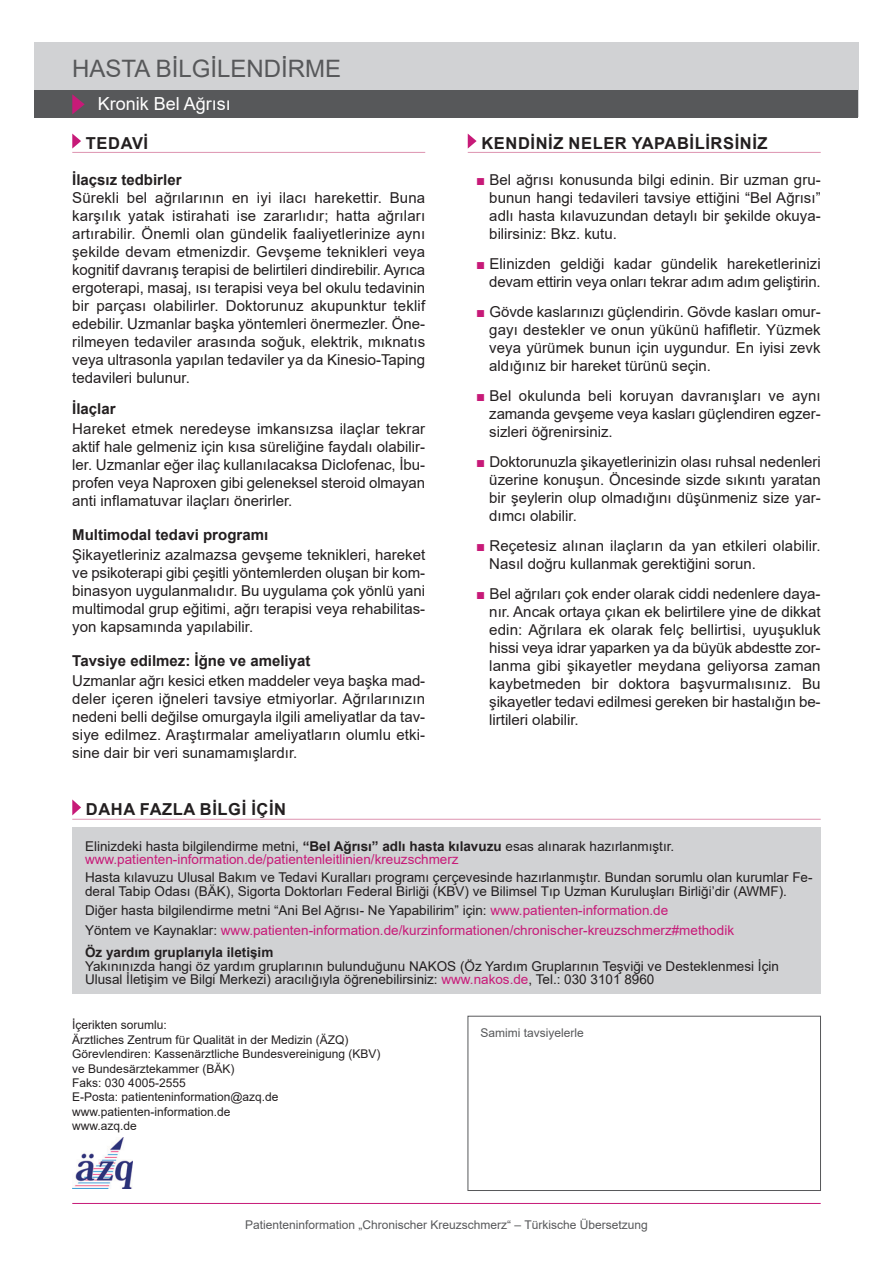
<style>
.page{position:relative;width:893px;height:1263px;background:#fff}
.page>*{position:absolute;margin:0;border:0;box-sizing:border-box;transform-origin:0 0}
.t1{font:24px "Arial";color:#57585a}
.t2{font:18px "Arial";color:#fff}
.t3{font:700 16.5px "Arial";letter-spacing:.035em;color:#231f20}
.t4{font:15px/18px "Arial";color:#231f20;text-align:justify}
.t5{font:700 15px "Arial";color:#231f20}
.t6{font:13.5px/13.5px "Arial";color:#231f20}
.t7{font:13.5px/19.5px "Arial";color:#c71a78}
.t8{font:700 13.5px "Arial";color:#231f20}
.t9{font:12px/14.4px "Arial";color:#231f20}
.t10{font:12px "Arial";color:#57585a}
.s1{color:#c71a78}
.s2{font-weight:700}
.s3{color:#231f20}
</style>
<div class="page">
<div style="left:72px;top:827px;width:749px;height:167px;background:#d1d2d4"></div>
<hr style="left:72px;top:1203px;width:749px;height:1px;background:#c71a78">
<div style="left:34px;top:43px;width:825px;height:74px;background:#d1d2d4"></div>
<div style="left:34px;top:90px;width:824px;height:28px;background:#57585a"></div>
<hr style="left:72px;top:152px;width:353px;height:1px;background:#dd93b0">
<svg style="left:72px;top:134px;width:9px;height:15px"></svg>
<hr style="left:468px;top:152px;width:353px;height:1px;background:#dd93b0">
<svg style="left:468px;top:134px;width:9px;height:15px"></svg>
<hr style="left:72px;top:819px;width:749px;height:1px;background:#dd93b0">
<svg style="left:72px;top:799px;width:9px;height:16px"></svg>
<div style="left:468px;top:1016px;width:353px;height:175px;border:1px solid #57585a"></div>
<svg style="left:72px;top:94px;width:13px;height:20px"></svg>
<img style="left:72px;top:1137px;width:60px;height:51px">
<h1 class="t1" style="left:72px;top:55px;width:270px">HASTA BİLGİLENDİRME</h1>
<p class="t2" style="left:98px;top:93px;width:135px">Kronik Bel Ağrısı</p>
<p class="t3" style="left:86px;top:134px;width:64px">TEDAVİ</p>
<p class="t5" style="left:72px;top:171px;width:111px">İlaçsız tedbirler</p>
<p class="t4" style="left:72px;top:188px;width:354px">Sürekli bel ağrılarının en iyi ilacı harekettir. Buna karşılık yatak istirahati ise zararlıdır; hatta ağrıları artırabilir. Önemli olan gündelik faaliyetlerinize aynı şekilde devam etmenizdir. Gevşeme teknikleri veya kognitif davranış terapisi de belirtileri dindirebilir. Ayrıca ergoterapi, masaj, ısı terapisi veya bel okulu tedavinin bir parçası olabilirler. Doktorunuz akupunktur teklif edebilir. Uzmanlar başka yöntemleri önermezler. Öne&shy;rilmeyen tedaviler arasında soğuk, elektrik, mıknatıs veya ultrasonla yapılan tedaviler ya da Kinesio-Taping tedavileri bulunur.</p>
<p class="t5" style="left:72px;top:400px;width:45px">İlaçlar</p>
<p class="t4" style="left:72px;top:419px;width:354px">Hareket etmek neredeyse imkansızsa ilaçlar tekrar aktif hale gelmeniz için kısa süreliğine faydalı olabilir&shy;ler. Uzmanlar eğer ilaç kullanılacaksa Diclofenac, İbu&shy;profen veya Naproxen gibi geleneksel steroid olmayan anti inflamatuvar ilaçları önerirler.</p>
<p class="t5" style="left:72px;top:526px;width:197px">Multimodal tedavi programı</p>
<p class="t4" style="left:72px;top:545px;width:354px">Şikayetleriniz azalmazsa gevşeme teknikleri, hareket ve psikoterapi gibi çeşitli yöntemlerden oluşan bir kom&shy;binasyon uygulanmalıdır. Bu uygulama çok yönlü yani multimodal grup eğitimi, ağrı terapisi veya rehabilitas&shy;yon kapsamında yapılabilir.</p>
<p class="t5" style="left:72px;top:652px;width:240px">Tavsiye edilmez: İğne ve ameliyat</p>
<p class="t4" style="left:72px;top:671px;width:354px">Uzmanlar ağrı kesici etken maddeler veya başka mad&shy;deler içeren iğneleri tavsiye etmiyorlar. Ağrılarınızın nedeni belli değilse omurgayla ilgili ameliyatlar da tav&shy;siye edilmez. Araştırmalar ameliyatların olumlu etki&shy;sine dair bir veri sunamamışlardır.</p>
<p class="t3" style="left:481px;top:134px;width:288px">KENDİNİZ NELER YAPABİLİRSİNİZ</p>
<p class="t4" style="left:489px;top:171px;width:333px;text-indent:-13px"><span class="s1">■</span> Bel ağrısı konusunda bilgi edinin. Bir uzman gru&shy;bunun hangi tedavileri tavsiye ettiğini “Bel Ağrısı” adlı hasta kılavuzundan detaylı bir şekilde okuya&shy;bilirsiniz: Bkz. kutu.</p>
<p class="t4" style="left:476px;top:255px;width:346px;text-align:right"><span class="s1">■</span> Elinizden geldiği kadar gündelik hareketlerinizi devam ettirin veya onları tekrar adım adım geliştirin.</p>
<p class="t4" style="left:489px;top:303px;width:333px;text-indent:-13px"><span class="s1">■</span> Gövde kaslarınızı güçlendirin. Gövde kasları omur&shy;gayı destekler ve onun yükünü hafifletir. Yüzmek veya yürümek bunun için uygundur. En iyisi zevk aldığınız bir hareket türünü seçin.</p>
<p class="t4" style="left:489px;top:387px;width:333px;text-indent:-13px"><span class="s1">■</span> Bel okulunda beli koruyan davranışları ve aynı zamanda gevşeme veya kasları güçlendiren egzer&shy;sizleri öğrenirsiniz.</p>
<p class="t4" style="left:489px;top:453px;width:333px;text-indent:-13px"><span class="s1">■</span> Doktorunuzla şikayetlerinizin olası ruhsal nedenleri üzerine konuşun. Öncesinde sizde sıkıntı yaratan bir şeylerin olup olmadığını düşünmeniz size yar&shy;dımcı olabilir.</p>
<p class="t4" style="left:489px;top:537px;width:333px;text-indent:-13px"><span class="s1">■</span> Reçetesiz alınan ilaçların da yan etkileri olabilir.<br>Nasıl doğru kullanmak gerektiğini sorun.</p>
<p class="t4" style="left:489px;top:585px;width:333px;text-indent:-13px"><span class="s1">■</span> Bel ağrıları çok ender olarak ciddi nedenlere daya&shy;nır. Ancak ortaya çıkan ek belirtilere yine de dikkat edin: Ağrılara ek olarak felç bellirtisi, uyuşukluk hissi veya idrar yaparken ya da büyük abdestte zor&shy;lanma gibi şikayetler meydana geliyorsa zaman kaybetmeden bir doktora başvurmalısınız. Bu şikayetler tedavi edilmesi gereken bir hastalığın be&shy;lirtileri olabilir.</p>
<p class="t3" style="left:86px;top:800px;width:202px">DAHA FAZLA BİLGİ İÇİN</p>
<p class="t6" style="left:85px;top:839px;width:591px">Elinizdeki hasta bilgilendirme metni, <span class="s2">“Bel Ağrısı” adlı hasta kılavuzu</span> esas alınarak hazırlanmıştır. <span class="s1">www.patienten-information.de/patientenleitlinien/kreuzschmerz</span></p>
<p class="t6" style="left:85px;top:871px;width:729px">Hasta kılavuzu Ulusal Bakım ve Tedavi Kuralları programı çerçevesinde hazırlanmıştır. Bundan sorumlu olan kurumlar Fe&shy;deral Tabip Odası (BÄK), Sigorta Doktorları Federal Birliği (KBV) ve Bilimsel Tıp Uzman Kuruluşları Birliği’dir (AWMF).</p>
<p class="t7" style="left:85px;top:901px;width:650px"><span class="s3">Diğer hasta bilgilendirme metni “Ani Bel Ağrısı- Ne Yapabilirim” için:</span> www.patienten-information.de<br><span class="s3">Yöntem ve Kaynaklar:</span> www.patienten-information.de/kurzinformationen/chronischer-kreuzschmerz#methodik</p>
<p class="t8" style="left:85px;top:945px;width:190px">Öz yardım gruplarıyla iletişim</p>
<p class="t6" style="left:85px;top:959px;width:695px">Yakınınızda hangi öz yardım gruplarının bulunduğunu NAKOS (Öz Yardım Gruplarının Teşviği ve Desteklenmesi İçin<br>Ulusal İletişim ve Bilgi Merkezi) aracılığıyla öğrenebilirsiniz: <span class="s1">www.nakos.de</span>, Tel.: 030 3101 8960</p>
<p class="t9" style="left:72px;top:1018px;width:310px">İçerikten sorumlu:<br>Ärztliches Zentrum für Qualität in der Medizin (ÄZQ)<br>Görevlendiren: Kassenärztliche Bundesvereinigung (KBV) ve Bundesärztekammer (BÄK)<br>Faks: 030 4005-2555<br>E-Posta: patienteninformation@azq.de www.patienten-information.de<br>www.azq.de</p>
<p class="t10" style="left:480px;top:1026px;width:105px">Samimi tavsiyelerle</p>
<p class="t10" style="left:245px;top:1218px;width:404px">Patienteninformation „Chronischer Kreuzschmerz“ – Türkische Übersetzung</p>
</div>
